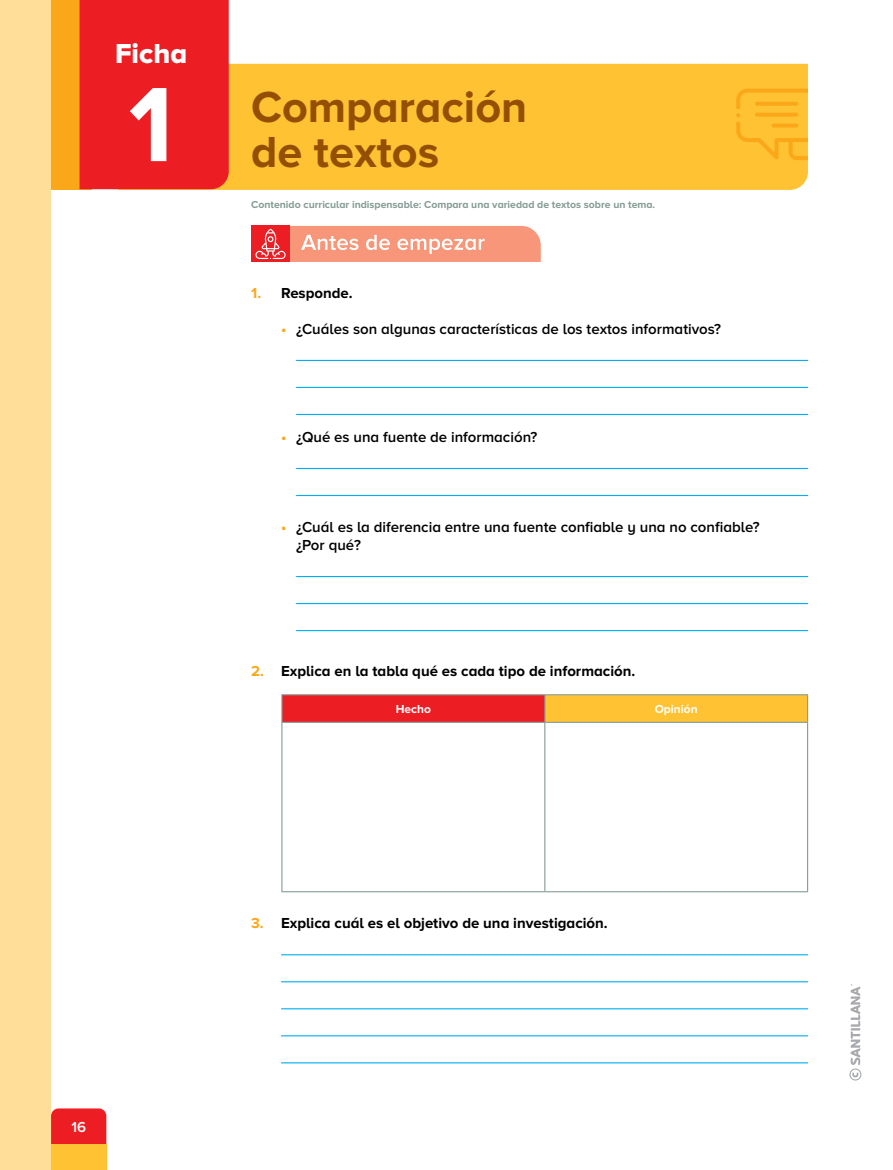
<style>
.page{position:relative;width:893px;height:1170px;background:#fff}
.page>*{position:absolute;margin:0;border:0;box-sizing:border-box;transform-origin:0 0}
.t1{font:700 109.5px "Proxima Nova A";color:#fff}
.t2{font:700 45px/45px "Proxima Nova A";color:#944f04}
.t3{font:28.5px "Proxima Nova A Extrabld";color:#fff}
.t4{font:600 15px/18px "Proxima Nova A";color:#000}
.t5{font:700 15px "Proxima Nova A";color:#000}
.t6{font:600 15px "Proxima Nova A";color:#fff}
.t7{font:700 12px "Proxima Nova A";color:#fff}
.t8{font:700 10.5px "Proxima Nova A";color:#869c96}
.s1{color:#faa81a}
.s2{font-weight:700;color:#faa81a}
</style>
<div class="page">
<div style="left:0;top:0;width:51px;height:1169px;background:#ffde9a"></div>
<div style="left:118px;top:64px;width:690px;height:126px;background:#fec232"></div>
<svg style="left:736px;top:89px;width:72px;height:82px;background:#fdbc2c"></svg>
<div style="left:51px;top:0;width:41px;height:189px;background:#faa81a"></div>
<div style="left:80px;top:0;width:149px;height:189px;background:#ed1d24"></div>
<div style="left:51px;top:1108px;width:55px;height:36px;background:#ed1d24"></div>
<div style="left:51px;top:1144px;width:55px;height:25px;background:#fec232"></div>
<hr style="left:296px;top:360px;width:512px;height:1px;background:#00aeef">
<hr style="left:296px;top:387px;width:512px;height:1px;background:#00aeef">
<hr style="left:296px;top:414px;width:512px;height:1px;background:#00aeef">
<hr style="left:296px;top:468px;width:512px;height:1px;background:#00aeef">
<hr style="left:296px;top:495px;width:512px;height:1px;background:#00aeef">
<hr style="left:296px;top:576px;width:512px;height:1px;background:#00aeef">
<hr style="left:296px;top:603px;width:512px;height:1px;background:#00aeef">
<hr style="left:296px;top:630px;width:512px;height:1px;background:#00aeef">
<svg style="left:251px;top:226px;width:290px;height:36px;background:#f6937e"></svg>
<div style="left:282px;top:694px;width:263px;height:28px;background:#ed1d24"></div>
<div style="left:545px;top:694px;width:263px;height:28px;background:#fec232"></div>
<svg style="left:282px;top:722px;width:525px;height:169px"></svg>
<hr style="left:281px;top:722px;width:1px;height:169px;background:#869c96">
<hr style="left:544px;top:722px;width:1px;height:169px;background:#869c96">
<hr style="left:807px;top:722px;width:1px;height:169px;background:#869c96">
<hr style="left:281px;top:891px;width:264px;height:1px;background:#869c96">
<hr style="left:545px;top:891px;width:263px;height:1px;background:#869c96">
<hr style="left:281px;top:694px;width:264px;height:1px;background:#869c96">
<svg style="left:281px;top:695px;width:1px;height:26px"></svg>
<hr style="left:281px;top:721px;width:264px;height:1px;background:#869c96">
<svg style="left:544px;top:695px;width:1px;height:26px"></svg>
<hr style="left:545px;top:694px;width:263px;height:1px;background:#869c96">
<svg style="left:807px;top:695px;width:1px;height:26px"></svg>
<hr style="left:545px;top:721px;width:263px;height:1px;background:#869c96">
<hr style="left:281px;top:954px;width:527px;height:1px;background:#00aeef">
<hr style="left:281px;top:981px;width:527px;height:1px;background:#00aeef">
<hr style="left:281px;top:1008px;width:527px;height:1px;background:#00aeef">
<hr style="left:281px;top:1035px;width:527px;height:1px;background:#00aeef">
<hr style="left:281px;top:1062px;width:527px;height:1px;background:#00aeef">
<svg style="left:849px;top:984px;width:12px;height:96px"></svg>
<h3 class="t3" style="left:115px;top:37px;width:74px">Ficha</h3>
<h1 class="t1" style="left:129px;top:62px;width:47px">1</h1>
<h2 class="t2" style="left:251px;top:84px;width:278px">Comparación de textos</h2>
<p class="t8" style="left:251px;top:198px;width:406px">Contenido curricular indispensable: Compara una variedad de textos sobre un tema.</p>
<p class="t5" style="left:251px;top:284px;width:103px"><span class="s1">1.</span> Responde.</p>
<p class="t4" style="left:281px;top:320px;width:442px"><span class="s2">•</span> ¿Cuáles son algunas características de los textos informativos?</p>
<p class="t4" style="left:281px;top:428px;width:258px"><span class="s2">•</span> ¿Qué es una fuente de información?</p>
<p class="t4" style="left:296px;top:518px;width:465px;text-indent:-15px"><span class="s2">•</span> ¿Cuál es la diferencia entre una fuente confiable y una no confiable? ¿Por qué?</p>
<p class="t5" style="left:251px;top:662px;width:386px"><span class="s1">2.</span> Explica en la tabla qué es cada tipo de información.</p>
<p class="t7" style="left:396px;top:702px;width:37px">Hecho</p>
<p class="t7" style="left:655px;top:702px;width:45px">Opinión</p>
<p class="t6" style="left:71px;top:1118px;width:16px">16</p>
<p class="t5" style="left:251px;top:914px;width:358px"><span class="s1">3.</span> Explica cuál es el objetivo de una investigación.</p>
</div>
